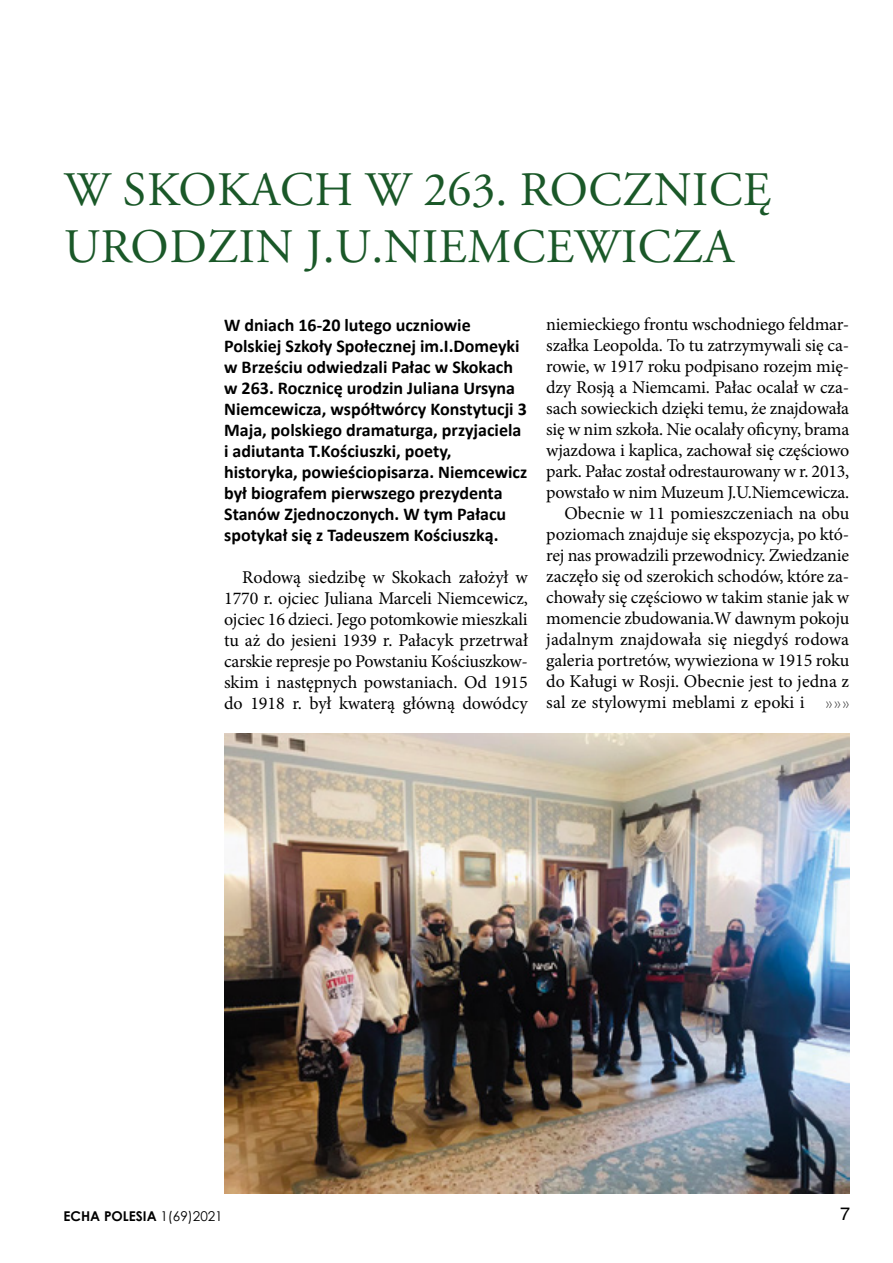
<style>
.page{position:relative;width:893px;height:1263px;background:#fff}
.page>*{position:absolute;margin:0;border:0;box-sizing:border-box;transform-origin:0 0}
.t1{font:48px/57px "Adobe Garamond Pro";letter-spacing:.015em;color:#1a5828}
.t2{font:18px/21px "Minion Pro";letter-spacing:-.01em;color:#000;text-align:justify}
.t3{font:700 18px/21px "Calibri";color:#000}
.t4{font:18px "A1010 Helvetika TYGRA";color:#000}
.t5{font:700 13.5px "Century Gothic";color:#000}
.s1{font-weight:400}
</style>
<div class="page">
<img style="left:224px;top:733px;width:625px;height:460px">
<svg style="left:826px;top:701px;width:23px;height:7px"></svg>
<h1 class="t1" style="left:64px;top:163px;width:709px">W SKOKACH W 263. ROCZNICĘ<br>URODZIN J.U.NIEMCEWICZA</h1>
<p class="t3" style="left:224px;top:314px;width:305px">W dniach 16-20 lutego uczniowie Polskiej Szkoły Społecznej im.I.Domeyki w Brześciu odwiedzali Pałac w Skokach w 263. Rocznicę urodzin Juliana Ursyna Niemcewicza, współtwórcy Konstytucji 3<br>Maja, polskiego dramaturga, przyjaciela i adiutanta T.Kościuszki, poety, historyka, powieściopisarza. Niemcewicz był biografem pierwszego prezydenta Stanów Zjednoczonych. W tym Pałacu spotykał się z Tadeuszem Kościuszką.</p>
<p class="t2" style="left:224px;top:566px;width:305px;text-indent:18px">Rodową siedzibę w Skokach założył w 1770 r. ojciec Juliana Marceli Niemcewicz, ojciec 16 dzieci. Jego potomkowie mieszkali tu aż do jesieni 1939 r. Pałacyk przetrwał carskie represje po Powstaniu Kościuszkow&shy;skim i następnych powstaniach. Od 1915 do 1918 r. był kwaterą główną dowódcy</p>
<p class="t2" style="left:546px;top:314px;width:304px">niemieckiego frontu wschodniego feldmar-</p>
<p class="t2" style="left:546px;top:335px;width:304px">szałka Leopolda. To tu zatrzymywali się ca-</p>
<p class="t2" style="left:546px;top:356px;width:304px">rowie, w 1917 roku podpisano rozejm mię-</p>
<p class="t2" style="left:546px;top:377px;width:304px">dzy Rosją a Niemcami. Pałac ocalał w cza-</p>
<p class="t2" style="left:546px;top:398px;width:304px">sach sowieckich dzięki temu, że znajdowała</p>
<p class="t2" style="left:546px;top:419px;width:305px">się w nim szkoła. Nie ocalały oficyny, brama</p>
<p class="t2" style="left:546px;top:440px;width:304px">wjazdowa i kaplica, zachował się częściowo</p>
<p class="t2" style="left:546px;top:461px;width:304px">park. Pałac został odrestaurowany w r. 2013,</p>
<p class="t2" style="left:546px;top:482px;width:305px">powstało w nim Muzeum J.U.Niemcewicza.</p>
<p class="t2" style="left:564px;top:503px;width:286px">Obecnie w 11 pomieszczeniach na obu</p>
<p class="t2" style="left:546px;top:524px;width:304px">poziomach znajduje się ekspozycja, po któ-</p>
<p class="t2" style="left:546px;top:545px;width:304px">rej nas prowadzili przewodnicy. Zwiedzanie</p>
<p class="t2" style="left:546px;top:566px;width:305px">zaczęło się od szerokich schodów, które za-</p>
<p class="t2" style="left:546px;top:587px;width:304px">chowały się częściowo w takim stanie jak w</p>
<p class="t2" style="left:546px;top:608px;width:304px">momencie zbudowania.W dawnym pokoju</p>
<p class="t2" style="left:546px;top:629px;width:304px">jadalnym znajdowała się niegdyś rodowa</p>
<p class="t2" style="left:546px;top:650px;width:304px">galeria portretów, wywieziona w 1915 roku</p>
<p class="t2" style="left:546px;top:671px;width:304px">do Kaługi w Rosji. Obecnie jest to jedna z</p>
<p class="t2" style="left:546px;top:692px;width:260px">sal ze stylowymi meblami z epoki i</p>
<p class="t5" style="left:64px;top:1205px;width:161px">ECHA POLESIA <span class="s1">1(69)2021</span></p>
<p class="t4" style="left:840px;top:1204px;width:12px">7</p>
</div>
